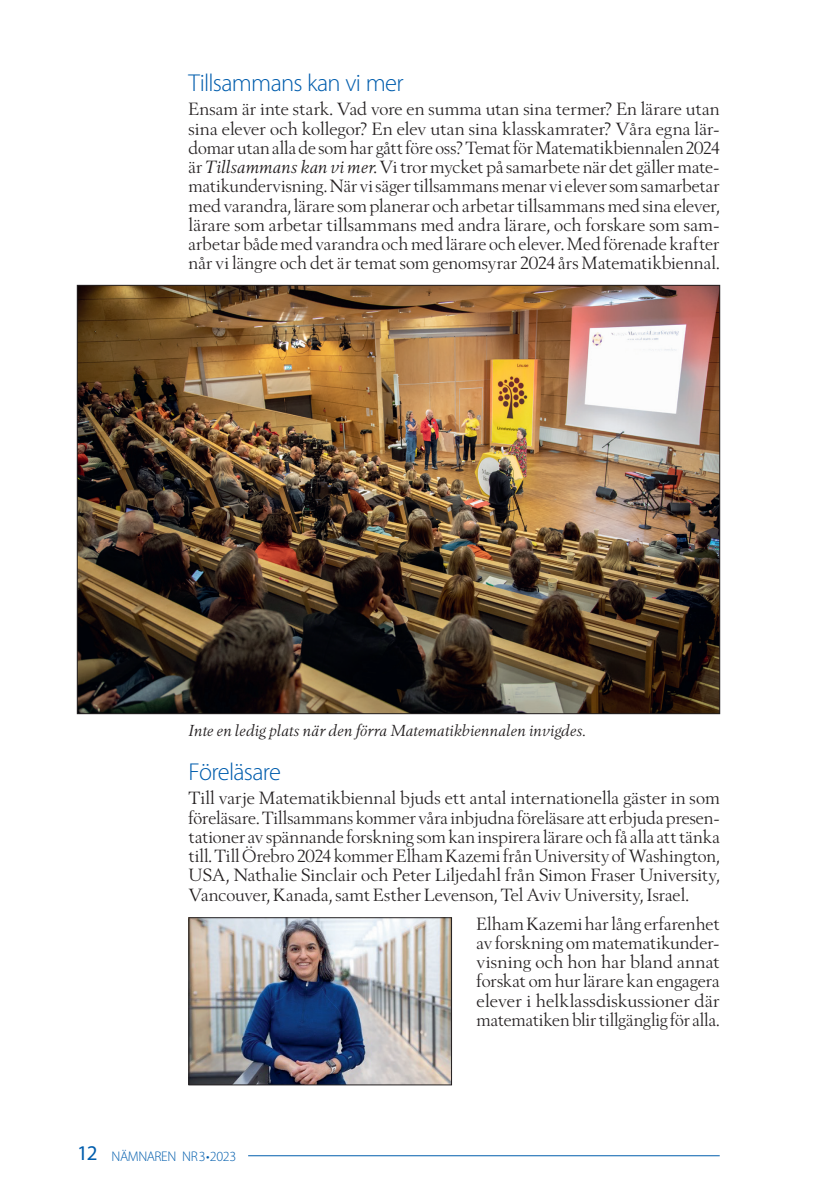
<style>
.page{position:relative;width:819px;height:1201px;background:#fff}
.page>*{position:absolute;margin:0;border:0;box-sizing:border-box;transform-origin:0 0}
.t1{font:300 24.5px "Myriad Pro";letter-spacing:-.03em;color:#015dad}
.t2{font:17.5px/19.2px "Berling Nova Display Pro";color:#231f20;text-align:justify}
.t3{font:italic 15.75px "Berling Nova Display Pro";letter-spacing:.01em;color:#231f20}
.t4{font:300 14px "Myriad Pro";letter-spacing:-.03em;color:#015dad}
.s1{font-style:italic}
.s2{font-weight:400;font-size:21px}
</style>
<div class="page">
<hr style="left:248px;top:1155px;width:471px;height:1px;background:#015dad">
<img style="left:191px;top:919px;width:259px;height:164px">
<div style="left:189px;top:917px;width:263px;height:168px;border:1px solid #231f20"></div>
<img style="left:79px;top:287px;width:639px;height:425px">
<h1 class="t1" style="left:189px;top:69px;width:216px">Tillsammans kan vi mer</h1>
<p class="t2" style="left:189px;top:99px;width:532px">Ensam är inte stark. Vad vore en summa utan sina termer? En lärare utan sina elever och kollegor? En elev utan sina klasskamrater? Våra egna lär&shy;domar utan alla de som har gått före oss? Temat för Matematikbiennalen2024 är <span class="s1">Tillsammans kan vi mer</span>. Vi tror mycket på samarbete när det gäller mate&shy;matikundervisning. När vi säger tillsammans menar vi elever som samarbetar med varandra, lärare som planerar och arbetar tillsammans med sina elever, lärare som arbetar tillsammans med andra lärare, och forskare som sam&shy;arbetar både med varandra och med lärare och elever. Med förenade krafter når vi längre och det är temat som genomsyrar 2024 års Matematikbiennal.</p>
<p class="t3" style="left:189px;top:721px;width:398px">Inte en ledig plats när den förra Matematikbiennalen invigdes.</p>
<h1 class="t1" style="left:189px;top:758px;width:94px">Föreläsare</h1>
<p class="t2" style="left:189px;top:788px;width:532px">Till varje Matematikbiennal bjuds ett antal internationella gäster in som föreläsare. Tillsammans kommer våra inbjudna föreläsare att erbjuda presen&shy;tationer av spännande forskning som kan inspirera lärare och få alla att tänka till. Till Örebro 2024 kommer Elham Kazemi från University of Washington, USA, Nathalie Sinclair och Peter Liljedahl från Simon Fraser University, Vancouver, Kanada, samt Esther Levenson, Tel Aviv University, Israel.</p>
<p class="t2" style="left:476px;top:913px;width:244px">Elham Kazemi har lång erfarenhet av forskning om matematikunder&shy;visning och hon har bland annat forskat om hur lärare kan engagera elever i helklassdiskussioner där matematiken blir tillgänglig för alla.</p>
<p class="t4" style="left:77px;top:1148px;width:161px"><span class="s2">12</span> NÄMNAREN NR3•2023</p>
</div>
